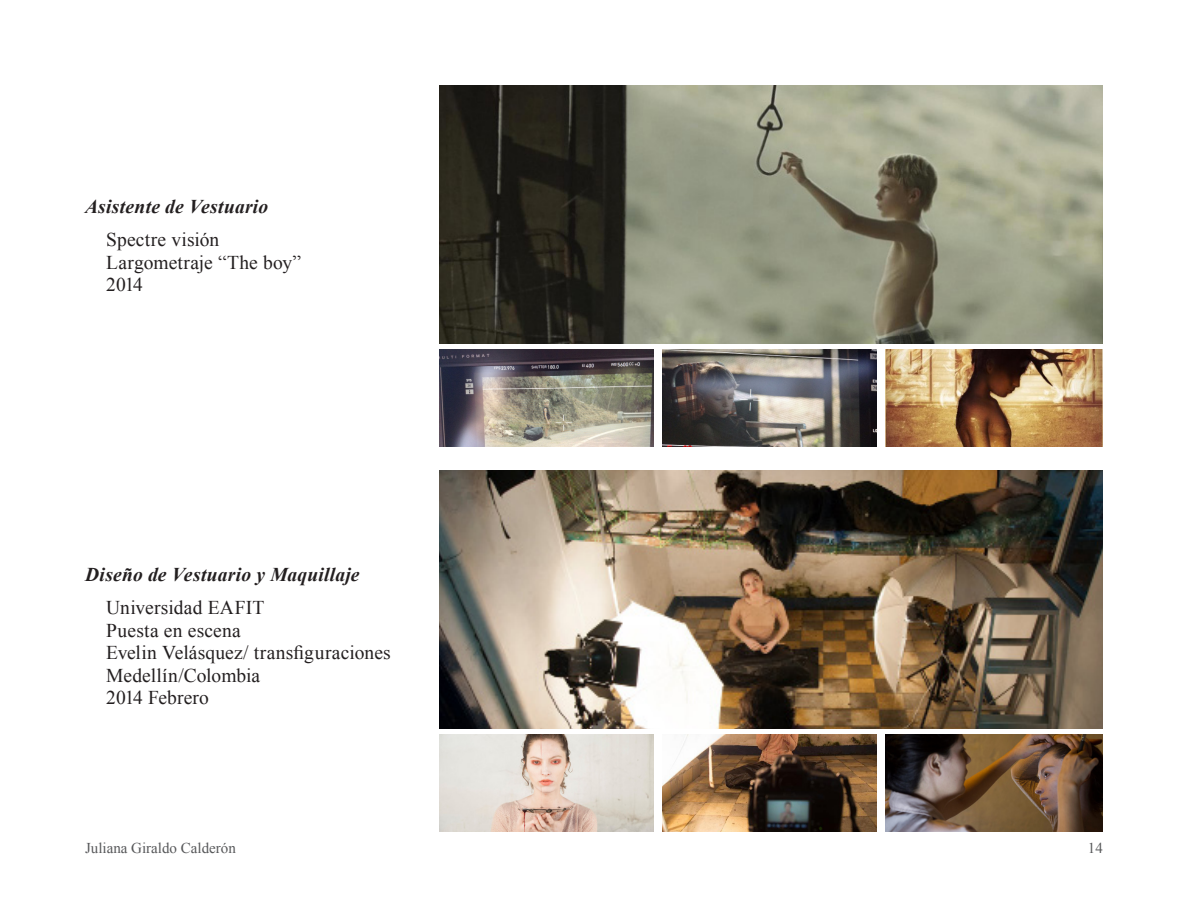
<style>
.page{position:relative;width:1188px;height:918px;background:#fff}
.page>*{position:absolute;margin:0;border:0;box-sizing:border-box;transform-origin:0 0}
.Bloque_experiencia{font:19.5px "Times New Roman";letter-spacing:.005em;color:#231f20}
.t1{font:italic 700 19.5px "Times New Roman";letter-spacing:.015em;color:#231f20}
.t2{font:15px "Times New Roman";color:#57585a}
</style>
<div class="page">
<img style="left:439px;top:85px;width:663px;height:258px">
<img style="left:439px;top:470px;width:663px;height:258px">
<img style="left:886px;top:349px;width:216px;height:97px">
<img style="left:886px;top:734px;width:216px;height:97px">
<img style="left:662px;top:349px;width:214px;height:97px">
<img style="left:662px;top:734px;width:214px;height:97px">
<img style="left:439px;top:349px;width:215px;height:97px">
<img style="left:439px;top:734px;width:215px;height:97px">
<p class="t1" style="left:85px;top:193px;width:185px">Asistente de Vestuario</p>
<p class="Bloque_experiencia" style="left:106px;top:226px;width:115px">Spectre visión</p>
<p class="Bloque_experiencia" style="left:106px;top:249px;width:196px">Largometraje “The boy”</p>
<p class="Bloque_experiencia" style="left:106px;top:271px;width:38px">2014</p>
<p class="t1" style="left:85px;top:561px;width:276px">Diseño de Vestuario y Maquillaje</p>
<p class="Bloque_experiencia" style="left:106px;top:595px;width:160px">Universidad EAFIT</p>
<p class="Bloque_experiencia" style="left:106px;top:617px;width:136px">Puesta en escena</p>
<p class="Bloque_experiencia" style="left:106px;top:640px;width:286px">Evelin Velásquez/ transfiguraciones</p>
<p class="Bloque_experiencia" style="left:106px;top:662px;width:155px">Medellín/Colombia</p>
<p class="Bloque_experiencia" style="left:106px;top:685px;width:104px">2014 Febrero</p>
<p class="t2" style="left:85px;top:838px;width:152px">Juliana Giraldo Calderón</p>
<p class="t2" style="left:1088px;top:838px;width:16px">14</p>
</div>
